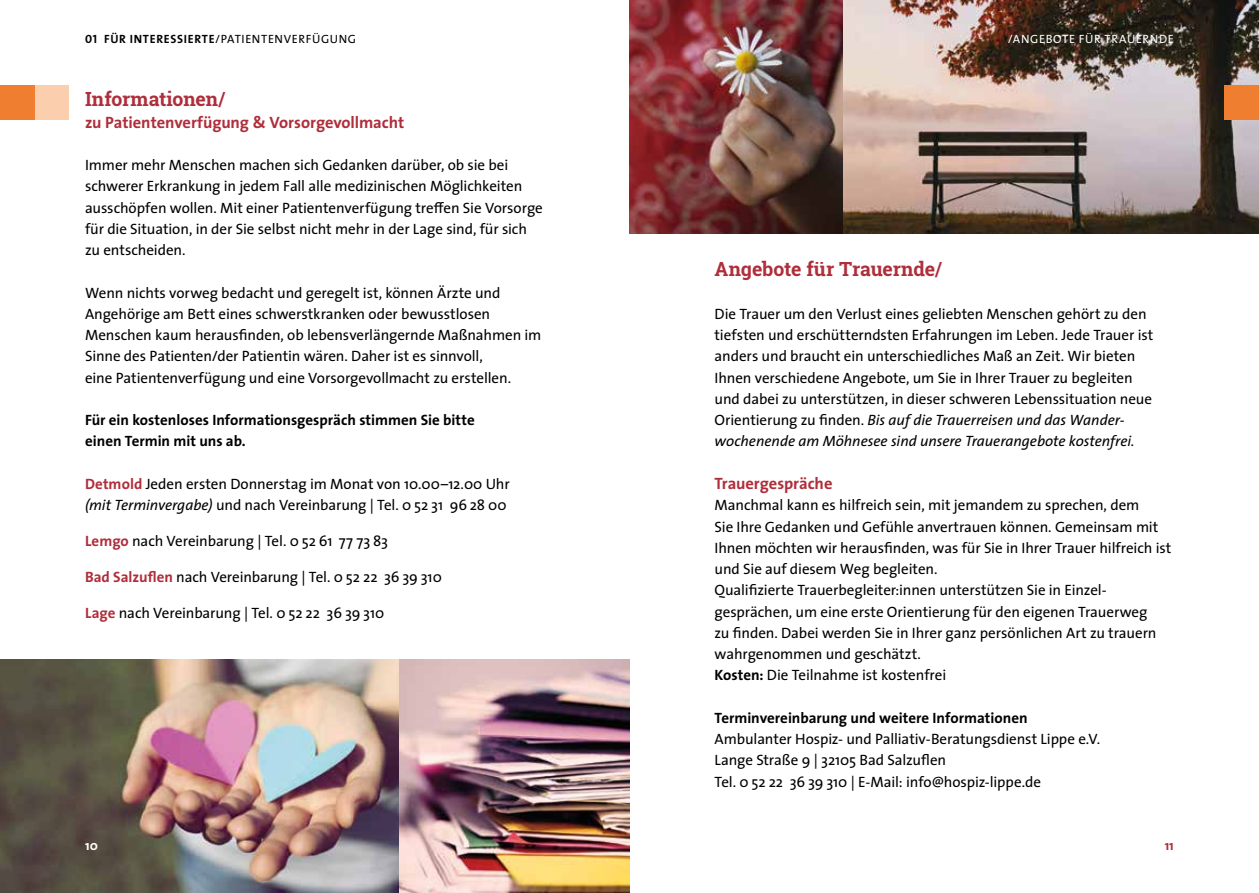
<style>
.page{position:relative;width:1259px;height:893px;background:#fff}
.page>*{position:absolute;margin:0;border:0;box-sizing:border-box;transform-origin:0 0}
.t1{font:700 19.5px "Roboto Slab";letter-spacing:-.01em;color:#af2e3b}
.t2{font:700 16.5px "The Sans";letter-spacing:-.005em;color:#af2e3b}
.t3{font:15px/21.3px "The Sans";letter-spacing:-.005em;color:#000}
.t4{font:700 15px/21.3px "The Sans";color:#000}
.t5{font:700 13.5px "The Sans";color:#af2e3b}
.t6{font:700 13.5px "The Sans";color:#fff}
.t7{font:12px "The Sans";letter-spacing:.055em;color:#000}
.t8{font:12px "The Sans";letter-spacing:.055em;color:#fff}
.s1{font-family:"The Sans Bold Caps"}
.s2{font-weight:700}
.s3{font-weight:700;color:#af2e3b}
.s4{font-style:italic}
</style>
<div class="page">
<div style="left:34px;top:85px;width:34px;height:34px;background:#fbcfad"></div>
<img style="left:842px;top:0;width:417px;height:234px">
<div style="left:0;top:85px;width:34px;height:34px;background:#f07e31"></div>
<img style="left:0;top:659px;width:400px;height:234px">
<img style="left:629px;top:0;width:213px;height:234px">
<div style="left:1225px;top:85px;width:34px;height:34px;background:#f07e31"></div>
<img style="left:400px;top:659px;width:229px;height:234px">
<p class="t7" style="left:85px;top:29px;width:273px"><span class="s1">01</span> <span class="s2">FÜR INTERESSIERTE</span>/PATIENTENVERFÜGUNG</p>
<p class="t8" style="left:1008px;top:29px;width:168px">/ANGEBOTE FÜR TRAUERNDE</p>
<h1 class="t1" style="left:85px;top:86px;width:142px">Informationen/</h1>
<p class="t2" style="left:85px;top:108px;width:321px">zu Patientenverfügung &amp; Vorsorgevollmacht</p>
<p class="t3" style="left:85px;top:154px;width:459px">Immer mehr Menschen machen sich Gedanken darüber, ob sie bei schwerer Erkrankung in jedem Fall alle medizinischen Möglichkeiten ausschöpfen wollen. Mit einer Patientenverfügung treffen Sie Vorsorge für die Situation, in der Sie selbst nicht mehr in der Lage sind, für sich zu entscheiden.</p>
<p class="t3" style="left:85px;top:281px;width:458px">Wenn nichts vorweg bedacht und geregelt ist, können Ärzte und Angehörige am Bett eines schwerstkranken oder bewusstlosen Menschen kaum herausfinden, ob lebensverlängernde Maßnahmen im Sinne des Patienten/der Patientin wären. Daher ist es sinnvoll,<br>eine Patientenverfügung und eine Vorsorgevollmacht zu erstellen.</p>
<p class="t4" style="left:85px;top:409px;width:391px">Für ein kostenloses Informationsgespräch stimmen Sie bitte einen Termin mit uns ab.</p>
<p class="t3" style="left:85px;top:473px;width:426px"><span class="s3">Detmold</span> Jeden ersten Donnerstag im Monat von 10.00–12.00 Uhr <span class="s4">(mit Terminvergabe)</span> und nach Vereinbarung | Tel. 0 52 31 96 28 00</p>
<p class="t3" style="left:85px;top:530px;width:305px"><span class="s3">Lemgo</span> nach Vereinbarung | Tel. 0 52 61 77 73 83</p>
<p class="t3" style="left:85px;top:566px;width:358px"><span class="s3">Bad Salzuflen</span> nach Vereinbarung | Tel. 0 52 22 36 39 310</p>
<p class="t3" style="left:85px;top:602px;width:301px"><span class="s3">Lage</span> nach Vereinbarung | Tel. 0 52 22 36 39 310</p>
<p class="t6" style="left:85px;top:835px;width:14px">10</p>
<h1 class="t1" style="left:714px;top:256px;width:229px">Angebote für Trauernde/</h1>
<p class="t3" style="left:714px;top:303px;width:440px">Die Trauer um den Verlust eines geliebten Menschen gehört zu den tiefsten und erschütterndsten Erfahrungen im Leben. Jede Trauer ist anders und braucht ein unterschiedliches Maß an Zeit. Wir bieten Ihnen verschiedene Angebote, um Sie in Ihrer Trauer zu begleiten und dabei zu unterstützen, in dieser schweren Lebenssituation neue Orientierung zu finden. <span class="s4">Bis auf die Trauerreisen und das Wander&shy;wochenende am Möhnesee sind unsere Trauerangebote kostenfrei.</span></p>
<p class="t2" style="left:714px;top:470px;width:119px">Trauergespräche</p>
<p class="t3" style="left:714px;top:494px;width:458px">Manchmal kann es hilfreich sein, mit jemandem zu sprechen, dem<br>Sie Ihre Gedanken und Gefühle anvertrauen können. Gemeinsam mit Ihnen möchten wir herausfinden, was für Sie in Ihrer Trauer hilfreich ist und Sie auf diesem Weg begleiten.<br>Qualifizierte Trauerbegleiter:innen unterstützen Sie in Einzel&shy;gesprächen, um eine erste Orientierung für den eigenen Trauerweg<br>zu finden. Dabei werden Sie in Ihrer ganz persönlichen Art zu trauern wahrgenommen und geschätzt.<br><span class="s2">Kosten:</span> Die Teilnahme ist kostenfrei</p>
<p class="t4" style="left:714px;top:707px;width:315px">Terminvereinbarung und weitere Informationen</p>
<p class="t3" style="left:714px;top:728px;width:387px">Ambulanter Hospiz- und Palliativ-Beratungsdienst Lippe e.V.<br>Lange Straße 9 | 32105 Bad Salzuflen<br>Tel. 0 52 22 36 39 310 | E-Mail: info@hospiz-lippe.de</p>
<p class="t5" style="left:1164px;top:835px;width:11px">11</p>
</div>
